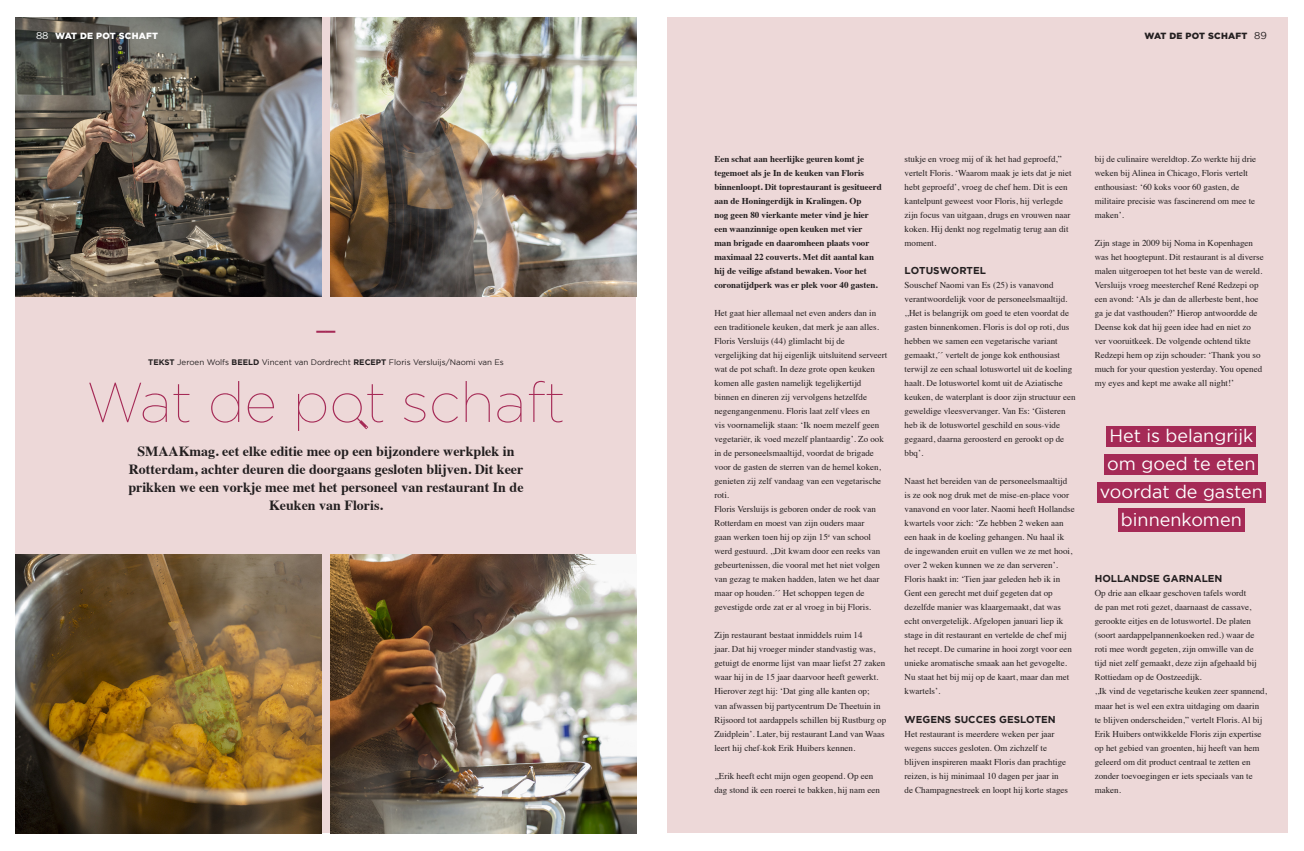
<style>
.page{position:relative;width:1304px;height:851px;background:#fff}
.page>*{position:absolute;margin:0;border:0;box-sizing:border-box;transform-origin:0 0}
.Broodtekst{font:100 56px "Gotham";color:#a52a56}
.Alineastijl_3{font:18px "Gotham";color:#fff}
.Broodtekst-2{font:700 16px "Gotham";color:#a52a56}
.t1{font:700 14px/18px "Times";color:#231f20;text-align:center}
.Broodtekst-3{font:700 10px "Gotham";color:#231f20}
.Broodtekst-4{font:10px "Gotham";color:#231f20}
.Broodtekst-5{font:10px "Gotham";color:#fff}
.Broodtekst-6{font:9px/14px "Times";color:#231f20}
.Broodtekst-7{font:700 9px/14px "Times";color:#231f20}
.Broodtekst-8{font:900 9px "Gotham";letter-spacing:.025em;color:#231f20}
.Broodtekst-9{font:900 9px "Gotham";letter-spacing:.025em;color:#fff}
.Broodtekst-10{font:8px "Gotham";color:#231f20}
.s1{font-weight:700}
</style>
<div class="page">
<div style="left:16px;top:18px;width:620px;height:815px;background:#edd8d8"></div>
<div style="left:668px;top:18px;width:620px;height:815px;background:#edd8d8"></div>
<img style="left:16px;top:18px;width:306px;height:278px">
<img style="left:16px;top:554px;width:306px;height:279px">
<img style="left:330px;top:18px;width:306px;height:278px">
<img style="left:330px;top:554px;width:306px;height:279px">
<svg style="left:357px;top:418px;width:12px;height:12px"></svg>
<div style="left:1107px;top:426px;width:149px;height:20px;background:#a52a56"></div>
<div style="left:1104px;top:454px;width:154px;height:20px;background:#a52a56"></div>
<div style="left:1097px;top:482px;width:169px;height:20px;background:#a52a56"></div>
<div style="left:1118px;top:508px;width:127px;height:24px;background:#a52a56"></div>
<p class="Broodtekst-5" style="left:36px;top:30px;width:14px">88</p>
<p class="Broodtekst-9" style="left:55px;top:30px;width:104px">WAT DE POT SCHAFT</p>
<p class="Broodtekst-2" style="left:316px;top:315px;width:21px">__</p>
<p class="Broodtekst-10" style="left:148px;top:357px;width:357px"><span class="s1">TEKST</span> Jeroen Wolfs <span class="s1">BEELD</span> Vincent van Dordrecht <span class="s1">RECEPT</span> Floris Versluijs/Naomi van Es</p>
<p class="Broodtekst" style="left:87px;top:372px;width:480px">Wat de pot schaft</p>
<p class="t1" style="left:128px;top:440px;width:397px">SMAAKmag. eet elke editie mee op een bijzondere werkplek in Rotterdam, achter deuren die doorgaans gesloten blijven. Dit keer prikken we een vorkje mee met het personeel van restaurant In de Keuken van Floris.</p>
<p class="Broodtekst-4" style="left:1254px;top:30px;width:14px">89</p>
<p class="Broodtekst-8" style="left:1145px;top:30px;width:104px">WAT DE POT SCHAFT</p>
<p class="Broodtekst-7" style="left:714px;top:151px;width:169px">Een schat aan heerlijke geuren komt je tegemoet als je In de keuken van Floris binnenloopt. Dit toprestaurant is gesitueerd aan de Honingerdijk in Kralingen. Op<br>nog geen 80 vierkante meter vind je hier een waanzinnige open keuken met vier<br>man brigade en daaromheen plaats voor maximaal 22 couverts. Met dit aantal kan hij de veilige afstand bewaken. Voor het coronatijdperk was er plek voor 40 gasten.</p>
<p class="Broodtekst-6" style="left:714px;top:305px;width:166px">Het gaat hier allemaal net even anders dan in een traditionele keuken, dat merk je aan alles.</p>
<p class="Broodtekst-6" style="left:714px;top:333px;width:175px">Floris Versluijs (44) glimlacht bij de vergelijking dat hij eigenlijk uitsluitend serveert wat de pot schaft. In deze grote open keuken komen alle gasten namelijk tegelijkertijd binnen en dineren zij vervolgens hetzelfde negengangenmenu. Floris laat zelf vlees en<br>vis voornamelijk staan: ‘Ik noem mezelf geen vegetariër, ik voed mezelf plantaardig’. Zo ook in de personeelsmaaltijd, voordat de brigade voor de gasten de sterren van de hemel koken, genieten zij zelf vandaag van een vegetarische roti.</p>
<p class="Broodtekst-6" style="left:714px;top:501px;width:167px">Floris Versluijs is geboren onder de rook van Rotterdam en moest van zijn ouders maar gaan werken toen hij op zijn 15<sup>e</sup> van school werd gestuurd. ,,Dit kwam door een reeks van gebeurtenissen, die vooral met het niet volgen van gezag te maken hadden, laten we het daar maar op houden.´´ Het schoppen tegen de gevestigde orde zat er al vroeg in bij Floris.</p>
<p class="Broodtekst-6" style="left:714px;top:627px;width:173px">Zijn restaurant bestaat inmiddels ruim 14<br>jaar. Dat hij vroeger minder standvastig was, getuigt de enorme lijst van maar liefst 27 zaken waar hij in de 15 jaar daarvoor heeft gewerkt.<br>Hierover zegt hij: ‘Dat ging alle kanten op;<br>van afwassen bij partycentrum De Theetuin in Rijsoord tot aardappels schillen bij Rustburg op Zuidplein’. Later, bij restaurant Land van Waas leert hij chef-kok Erik Huibers kennen.</p>
<p class="Broodtekst-6" style="left:714px;top:767px;width:167px">,,Erik heeft echt mijn ogen geopend. Op een dag stond ik een roerei te bakken, hij nam een</p>
<p class="Broodtekst-6" style="left:905px;top:151px;width:168px">stukje en vroeg mij of ik het had geproefd,” vertelt Floris. ‘Waarom maak je iets dat je niet hebt geproefd’, vroeg de chef hem. Dit is een kantelpunt geweest voor Floris, hij verlegde zijn focus van uitgaan, drugs en vrouwen naar koken. Hij denkt nog regelmatig terug aan dit moment.</p>
<p class="Broodtekst-3" style="left:905px;top:265px;width:83px">LOTUSWORTEL</p>
<p class="Broodtekst-6" style="left:905px;top:277px;width:172px">Souschef Naomi van Es (25) is vanavond verantwoordelijk voor de personeelsmaaltijd. ,,Het is belangrijk om goed te eten voordat de gasten binnenkomen. Floris is dol op roti, dus hebben we samen een vegetarische variant gemaakt,´´ vertelt de jonge kok enthousiast terwijl ze een schaal lotuswortel uit de koeling haalt. De lotuswortel komt uit de Aziatische keuken, de waterplant is door zijn structuur een geweldige vleesvervanger. Van Es: ‘Gisteren heb ik de lotuswortel geschild en sous-vide gegaard, daarna geroosterd en gerookt op de bbq’.</p>
<p class="Broodtekst-6" style="left:905px;top:473px;width:172px">Naast het bereiden van de personeelsmaaltijd is ze ook nog druk met de mise-en-place voor vanavond en voor later. Naomi heeft Hollandse kwartels voor zich: ‘Ze hebben 2 weken aan een haak in de koeling gehangen. Nu haal ik de ingewanden eruit en vullen we ze met hooi, over 2 weken kunnen we ze dan serveren’.<br>Floris haakt in: ‘Tien jaar geleden heb ik in Gent een gerecht met duif gegeten dat op dezelfde manier was klaargemaakt, dat was echt onvergetelijk. Afgelopen januari liep ik stage in dit restaurant en vertelde de chef mij het recept. De cumarine in hooi zorgt voor een unieke aromatische smaak aan het gevogelte.<br>Nu staat het bij mij op de kaart, maar dan met kwartels’.</p>
<p class="Broodtekst-3" style="left:905px;top:713px;width:153px">WEGENS SUCCES GESLOTEN</p>
<p class="Broodtekst-6" style="left:905px;top:725px;width:165px">Het restaurant is meerdere weken per jaar wegens succes gesloten. Om zichzelf te blijven inspireren maakt Floris dan prachtige reizen, is hij minimaal 10 dagen per jaar in de Champagnestreek en loopt hij korte stages</p>
<p class="Broodtekst-6" style="left:1095px;top:151px;width:163px">bij de culinaire wereldtop. Zo werkte hij drie weken bij Alinea in Chicago, Floris vertelt enthousiast: ‘60 koks voor 60 gasten, de militaire precisie was fascinerend om mee te maken’.</p>
<p class="Broodtekst-6" style="left:1095px;top:235px;width:170px">Zijn stage in 2009 bij Noma in Kopenhagen was het hoogtepunt. Dit restaurant is al diverse malen uitgeroepen tot het beste van de wereld.<br>Versluijs vroeg meesterchef René Redzepi op een avond: ‘Als je dan de allerbeste bent, hoe ga je dat vasthouden?’ Hierop antwoordde de Deense kok dat hij geen idee had en niet zo ver vooruitkeek. De volgende ochtend tikte Redzepi hem op zijn schouder: ‘Thank you so much for your question yesterday. You opened my eyes and kept me awake all night!’</p>
<p class="Alineastijl_3" style="left:1109px;top:426px;width:145px">Het is belangrijk</p>
<p class="Alineastijl_3" style="left:1107px;top:454px;width:150px">om goed te eten</p>
<p class="Alineastijl_3" style="left:1100px;top:482px;width:165px">voordat de gasten</p>
<p class="Alineastijl_3" style="left:1121px;top:510px;width:122px">binnenkomen</p>
<p class="Broodtekst-3" style="left:1095px;top:573px;width:129px">HOLLANDSE GARNALEN</p>
<p class="Broodtekst-6" style="left:1095px;top:585px;width:163px">Op drie aan elkaar geschoven tafels wordt de pan met roti gezet, daarnaast de cassave, gerookte eitjes en de lotuswortel. De platen (soort aardappelpannenkoeken red.) waar de roti mee wordt gegeten, zijn omwille van de tijd niet zelf gemaakt, deze zijn afgehaald bij Rottiedam op de Oostzeedijk.</p>
<p class="Broodtekst-6" style="left:1095px;top:683px;width:174px">,,Ik vind de vegetarische keuken zeer spannend, maar het is wel een extra uitdaging om daarin te blijven onderscheiden,” vertelt Floris. Al bij Erik Huibers ontwikkelde Floris zijn expertise op het gebied van groenten, hij heeft van hem geleerd om dit product centraal te zetten en zonder toevoegingen er iets speciaals van te maken.</p>
</div>
